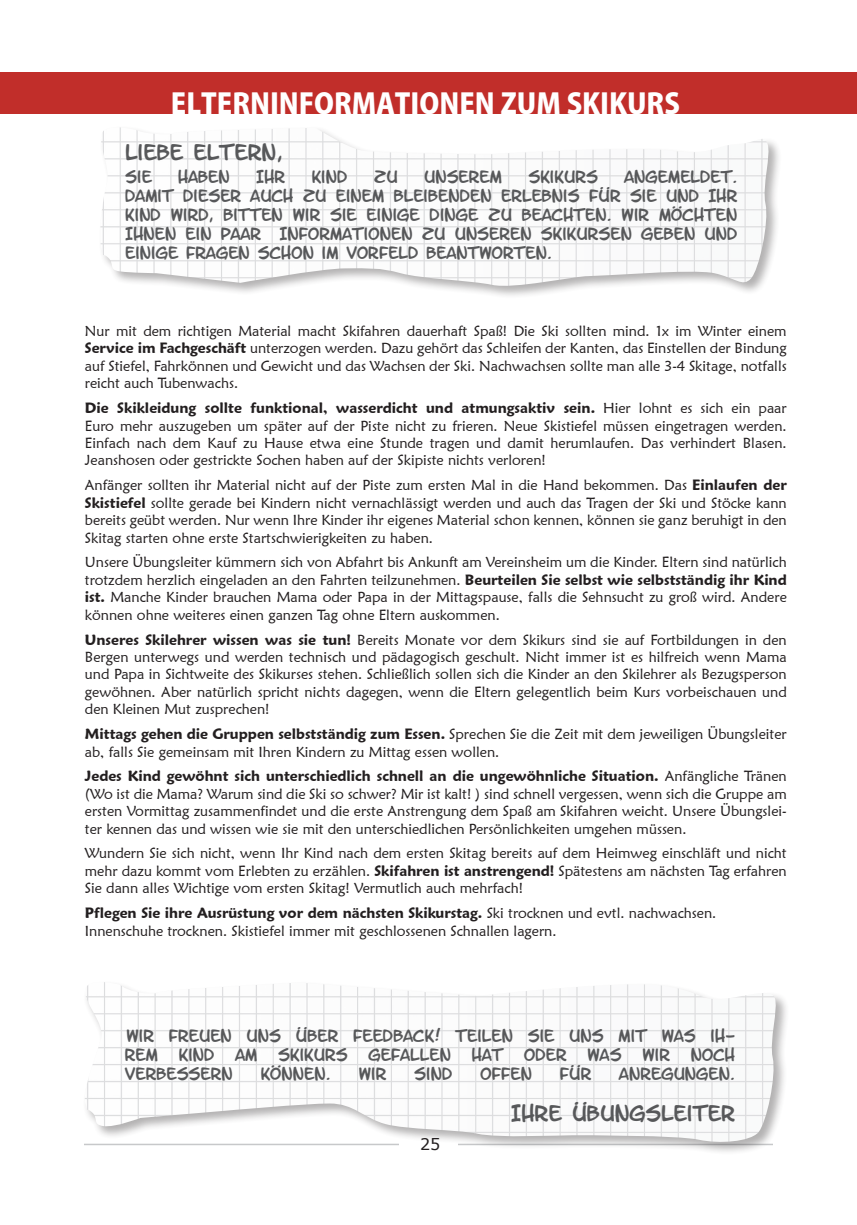
<style>
.page{position:relative;width:857px;height:1225px;background:#fff}
.page>*{position:absolute;margin:0;border:0;box-sizing:border-box;transform-origin:0 0}
.t1{font:800 28px "Ryo Gothic Plus N";color:#fff}
.t2{font:19px "Letter O Matic";color:#57585a}
.t3{font:16px "Verdana";color:#231f20}
.t4{font:14.6px/17.4px "Maiandra GD";color:#231f20;text-align:justify}
.t5{font:14.6px/19px "Letter O Matic";color:#57585a;text-align:justify}
.s1{font-weight:600}
</style>
<div class="page">
<div style="left:0;top:72px;width:856px;height:42px;background:#c12e2a"></div>
<div style="left:98px;top:125px;width:683px;height:175px;background:#231f20;opacity:.75"></div>
<img style="left:99px;top:127px;width:670px;height:160px">
<div style="left:83px;top:980px;width:706px;height:175px;background:#231f20;opacity:.75"></div>
<img style="left:83px;top:980px;width:693px;height:163px">
<h1 class="t1" style="left:171px;top:85px;width:510px">ELTERNINFORMATIONEN ZUM SKIKURS</h1>
<h2 class="t2" style="left:125px;top:146px;width:159px">LIEBE ELTERN,</h2>
<p class="t5" style="left:125px;top:171px;width:28px">SIE</p>
<p class="t5" style="left:178px;top:171px;width:53px">HABEN</p>
<p class="t5" style="left:256px;top:171px;width:31px">IHR</p>
<p class="t5" style="left:311px;top:171px;width:37px">KIND</p>
<p class="t5" style="left:373px;top:171px;width:25px">ZU</p>
<p class="t5" style="left:423px;top:171px;width:79px">UNSEREM</p>
<p class="t5" style="left:527px;top:171px;width:71px">SKIKURS</p>
<p class="t5" style="left:125px;top:171px;width:613px;text-indent:499px">ANGEMELDET.<br>DAMIT DIESER AUCH ZU EINEM BLEIBENDEN ERLEBNIS FÜR SIE UND IHR KIND WIRD, BITTEN WIR SIE EINIGE DINGE ZU BEACHTEN. WIR MÖCHTEN IHNEN EIN PAAR INFORMATIONEN ZU UNSEREN SKIKURSEN GEBEN UND EINIGE FRAGEN SCHON IM VORFELD BEANTWORTEN.</p>
<p class="t4" style="left:85px;top:322px;width:703px">Nur mit dem richtigen Material macht Skifahren dauerhaft Spaß! Die Ski sollten mind. 1x im Winter einem <span class="s1">Service im Fachgeschäft</span> unterzogen werden. Dazu gehört das Schleifen der Kanten, das Einstellen der Bindung auf Stiefel, Fahrkönnen und Gewicht und das Wachsen der Ski. Nachwachsen sollte man alle 3-4 Skitage, notfalls reicht auch Tubenwachs.</p>
<p class="t4" style="left:85px;top:399px;width:703px"><span class="s1">Die Skikleidung sollte funktional, wasserdicht und atmungsaktiv sein.</span> Hier lohnt es sich ein paar Euro mehr auszugeben um später auf der Piste nicht zu frieren. Neue Skistiefel müssen eingetragen werden.<br>Einfach nach dem Kauf zu Hause etwa eine Stunde tragen und damit herumlaufen. Das verhindert Blasen.<br>Jeanshosen oder gestrickte Sochen haben auf der Skipiste nichts verloren!</p>
<p class="t4" style="left:85px;top:476px;width:703px">Anfänger sollten ihr Material nicht auf der Piste zum ersten Mal in die Hand bekommen. Das <span class="s1">Einlaufen der Skistiefel</span> sollte gerade bei Kindern nicht vernachlässigt werden und auch das Tragen der Ski und Stöcke kann bereits geübt werden. Nur wenn Ihre Kinder ihr eigenes Material schon kennen, können sie ganz beruhigt in den Skitag starten ohne erste Startschwierigkeiten zu haben.</p>
<p class="t4" style="left:85px;top:553px;width:703px">Unsere Übungsleiter kümmern sich von Abfahrt bis Ankunft am Vereinsheim um die Kinder. Eltern sind natürlich trotzdem herzlich eingeladen an den Fahrten teilzunehmen. <span class="s1">Beurteilen Sie selbst wie selbstständig ihr Kind ist.</span> Manche Kinder brauchen Mama oder Papa in der Mittagspause, falls die Sehnsucht zu groß wird. Andere können ohne weiteres einen ganzen Tag ohne Eltern auskommen.</p>
<p class="t4" style="left:85px;top:630px;width:703px"><span class="s1">Unseres Skilehrer wissen was sie tun!</span> Bereits Monate vor dem Skikurs sind sie auf Fortbildungen in den Bergen unterwegs und werden technisch und pädagogisch geschult. Nicht immer ist es hilfreich wenn Mama und Papa in Sichtweite des Skikurses stehen. Schließlich sollen sich die Kinder an den Skilehrer als Bezugsperson gewöhnen. Aber natürlich spricht nichts dagegen, wenn die Eltern gelegentlich beim Kurs vorbeischauen und den Kleinen Mut zusprechen!</p>
<p class="t4" style="left:85px;top:725px;width:703px"><span class="s1">Mittags gehen die Gruppen selbstständig zum Essen.</span> Sprechen Sie die Zeit mit dem jeweiligen Übungsleiter ab, falls Sie gemeinsam mit Ihren Kindern zu Mittag essen wollen.</p>
<p class="t4" style="left:85px;top:767px;width:703px"><span class="s1">Jedes Kind gewöhnt sich unterschiedlich schnell an die ungewöhnliche Situation.</span> Anfängliche Tränen (Wo ist die Mama? Warum sind die Ski so schwer? Mir ist kalt! ) sind schnell vergessen, wenn sich die Gruppe am ersten Vormittag zusammenfindet und die erste Anstrengung dem Spaß am Skifahren weicht. Unsere Übungslei&shy;ter kennen das und wissen wie sie mit den unterschiedlichen Persönlichkeiten umgehen müssen.</p>
<p class="t4" style="left:85px;top:844px;width:703px">Wundern Sie sich nicht, wenn Ihr Kind nach dem ersten Skitag bereits auf dem Heimweg einschläft und nicht mehr dazu kommt vom Erlebten zu erzählen. <span class="s1">Skifahren ist anstrengend!</span> Spätestens am nächsten Tag erfahren Sie dann alles Wichtige vom ersten Skitag! Vermutlich auch mehrfach!</p>
<p class="t4" style="left:85px;top:904px;width:632px"><span class="s1">Pflegen Sie ihre Ausrüstung vor dem nächsten Skikurstag.</span> Ski trocknen und evtl. nachwachsen.<br>Innenschuhe trocknen. Skistiefel immer mit geschlossenen Schnallen lagern.</p>
<p class="t5" style="left:124px;top:1029px;width:611px">WIR FREUEN UNS ÜBER FEEDBACK! TEILEN SIE UNS MIT WAS IH-<br>REM</p>
<p class="t5" style="left:178px;top:1048px;width:37px">KIND</p>
<p class="t5" style="left:235px;top:1048px;width:23px">AM</p>
<p class="t5" style="left:278px;top:1048px;width:71px">SKIKURS</p>
<p class="t5" style="left:368px;top:1048px;width:84px">GEFALLEN</p>
<p class="t5" style="left:471px;top:1048px;width:33px">HAT</p>
<p class="t5" style="left:523px;top:1048px;width:44px">ODER</p>
<p class="t5" style="left:587px;top:1048px;width:36px">WAS</p>
<p class="t5" style="left:641px;top:1048px;width:29px">WIR</p>
<p class="t5" style="left:690px;top:1048px;width:46px">NOCH</p>
<p class="t5" style="left:124px;top:1067px;width:109px">VERBESSERN</p>
<p class="t5" style="left:260px;top:1067px;width:72px">KÖNNEN.</p>
<p class="t5" style="left:358px;top:1067px;width:29px">WIR</p>
<p class="t5" style="left:414px;top:1067px;width:40px">SIND</p>
<p class="t5" style="left:480px;top:1067px;width:53px">OFFEN</p>
<p class="t5" style="left:559px;top:1067px;width:33px">FÜR</p>
<p class="t5" style="left:618px;top:1067px;width:117px">ANREGUNGEN.</p>
<h2 class="t2" style="left:510px;top:1106px;width:226px">IHRE ÜBUNGSLEITER</h2>
<p class="t3" style="left:420px;top:1132px;width:22px">25</p>
</div>
